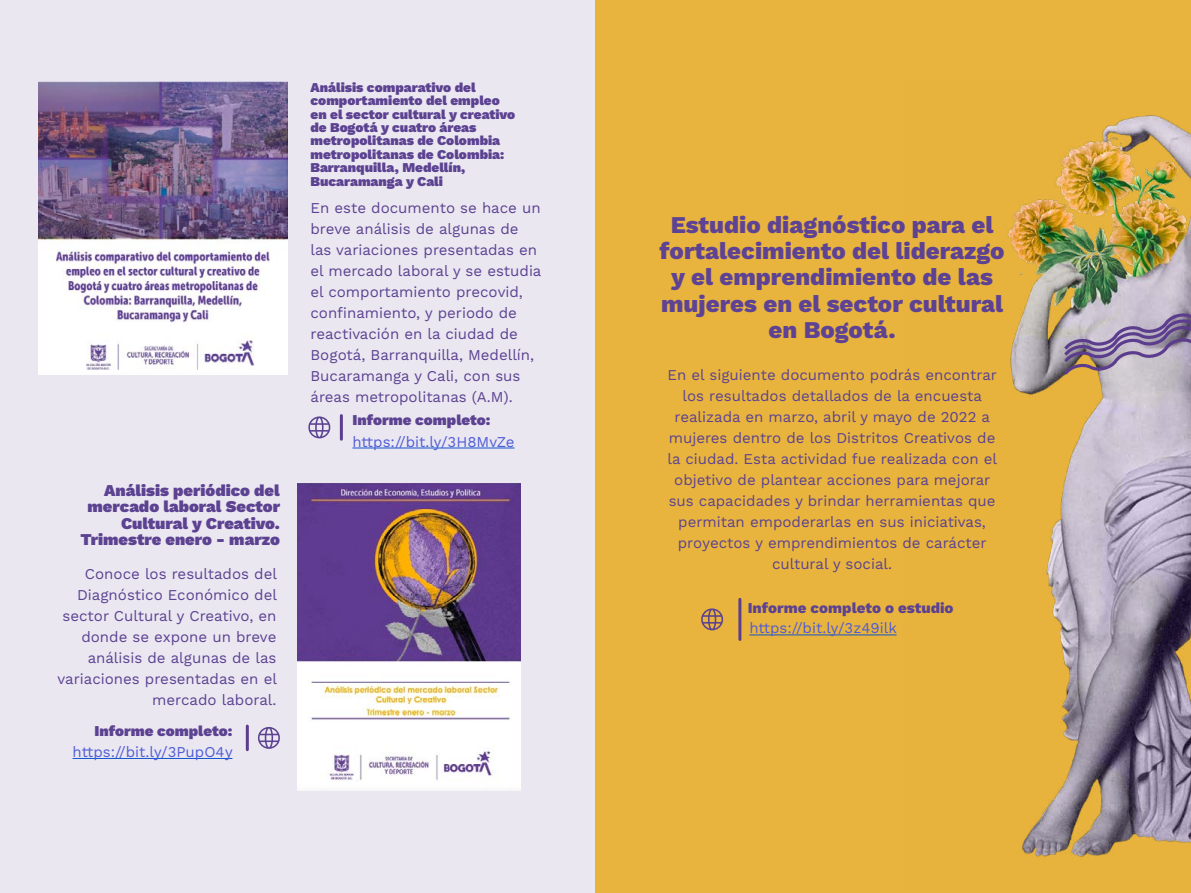
<style>
.page{position:relative;width:1191px;height:893px;background:#eae7f1}
.page>*{position:absolute;margin:0;border:0;box-sizing:border-box;transform-origin:0 0}
.titulo_noticia{font:800 24px/26.4px "Work Sans";color:#5e4394;text-align:center}
.Cuerpo_de_texto{font:900 16.5px/16.5px "Work Sans";color:#5c4291;text-align:right}
.Cuerpo_de_texto-2{font:15px/21px "Work Sans";color:#5c4291}
.Cuerpo_de_texto-3{font:15px/21px "Work Sans";color:#4f5cd6}
.Cuerpo_de_texto-4{font:800 15px "Work Sans";color:#5c4291}
.Cuerpo_de_texto-5{font:900 13.5px/13.5px "Work Sans";color:#5c4291}
.s1{font-weight:900;color:#5c4291}
</style>
<div class="page">
<div style="left:595px;top:0;width:596px;height:893px;background:#e8b43e"></div>
<img style="left:38px;top:81px;width:249px;height:294px">
<img style="left:298px;top:483px;width:223px;height:308px">
<img style="left:1008px;top:115px;width:183px;height:742px">
<svg style="left:1061px;top:306px;width:130px;height:72px;background:#ab9dae"></svg>
<hr style="left:352px;top:448px;width:162px;height:1px;background:#15c">
<hr style="left:73px;top:758px;width:159px;height:1px;background:#15c">
<hr style="left:749px;top:634px;width:147px;height:1px;background:#15c">
<hr style="left:738px;top:599px;width:3px;height:40px;background:#5c3d8d">
<hr style="left:340px;top:416px;width:3px;height:23px;background:#5c3d8d">
<hr style="left:246px;top:726px;width:3px;height:24px;background:#5c3d8d">
<svg style="left:308px;top:416px;width:22px;height:22px"></svg>
<svg style="left:701px;top:608px;width:22px;height:22px"></svg>
<svg style="left:258px;top:727px;width:22px;height:22px"></svg>
<p class="Cuerpo_de_texto" style="left:87px;top:483px;width:194px">Análisis periódico del mercado laboral Sector<br>Cultural y Creativo.</p>
<p class="Cuerpo_de_texto" style="left:80px;top:532px;width:201px">Trimestre enero - marzo</p>
<p class="Cuerpo_de_texto-2" style="left:58px;top:564px;width:221px;text-align:right">Conoce los resultados del<br>Diagnóstico Económico del sector Cultural y Creativo, en donde se expone un breve análisis de algunas de las variaciones presentadas en el mercado laboral.</p>
<p class="Cuerpo_de_texto-3" style="left:73px;top:721px;width:162px;text-align:right"><span class="s1">Informe completo: </span>https://bit.ly/3PupO4y</p>
<p class="Cuerpo_de_texto-5" style="left:310px;top:81px;width:206px">Análisis comparativo del comportamiento del empleo en el sector cultural y creativo de Bogotá y cuatro áreas metropolitanas de Colombia metropolitanas de Colombia:<br>Barranquilla, Medellín,<br>Bucaramanga y Cali</p>
<p class="Cuerpo_de_texto-2" style="left:310px;top:198px;width:232px">En este documento se hace un breve análisis de algunas de las variaciones presentadas en el mercado laboral y se estudia el comportamiento precovid, confinamiento, y periodo de reactivación en la ciudad de<br>Bogotá, Barranquilla, Medellín,<br>Bucaramanga y Cali, con sus áreas metropolitanas (A.M).</p>
<p class="Cuerpo_de_texto-3" style="left:352px;top:411px;width:163px"><span class="s1">Informe completo: </span>https://bit.ly/3H8MvZe</p>
<p class="titulo_noticia" style="left:659px;top:212px;width:346px">Estudio diagnóstico para el fortalecimiento del liderazgo y el emprendimiento de las mujeres en el sector cultural en Bogotá.</p>
<p class="Cuerpo_de_texto-2" style="left:667px;top:365px;width:331px;text-align:center">En el siguiente documento podrás encontrar los resultados detallados de la encuesta realizada en marzo, abril y mayo de 2022 a mujeres dentro de los Distritos Creativos de la ciudad. Esta actividad fue realizada con el objetivo de plantear acciones para mejorar sus capacidades y brindar herramientas que permitan empoderarlas en sus iniciativas, proyectos y emprendimientos de carácter cultural y social.</p>
<p class="Cuerpo_de_texto-4" style="left:747px;top:599px;width:207px">Informe completo o estudio</p>
<p class="Cuerpo_de_texto-3" style="left:749px;top:618px;width:149px">https://bit.ly/3z49ilk</p>
</div>
